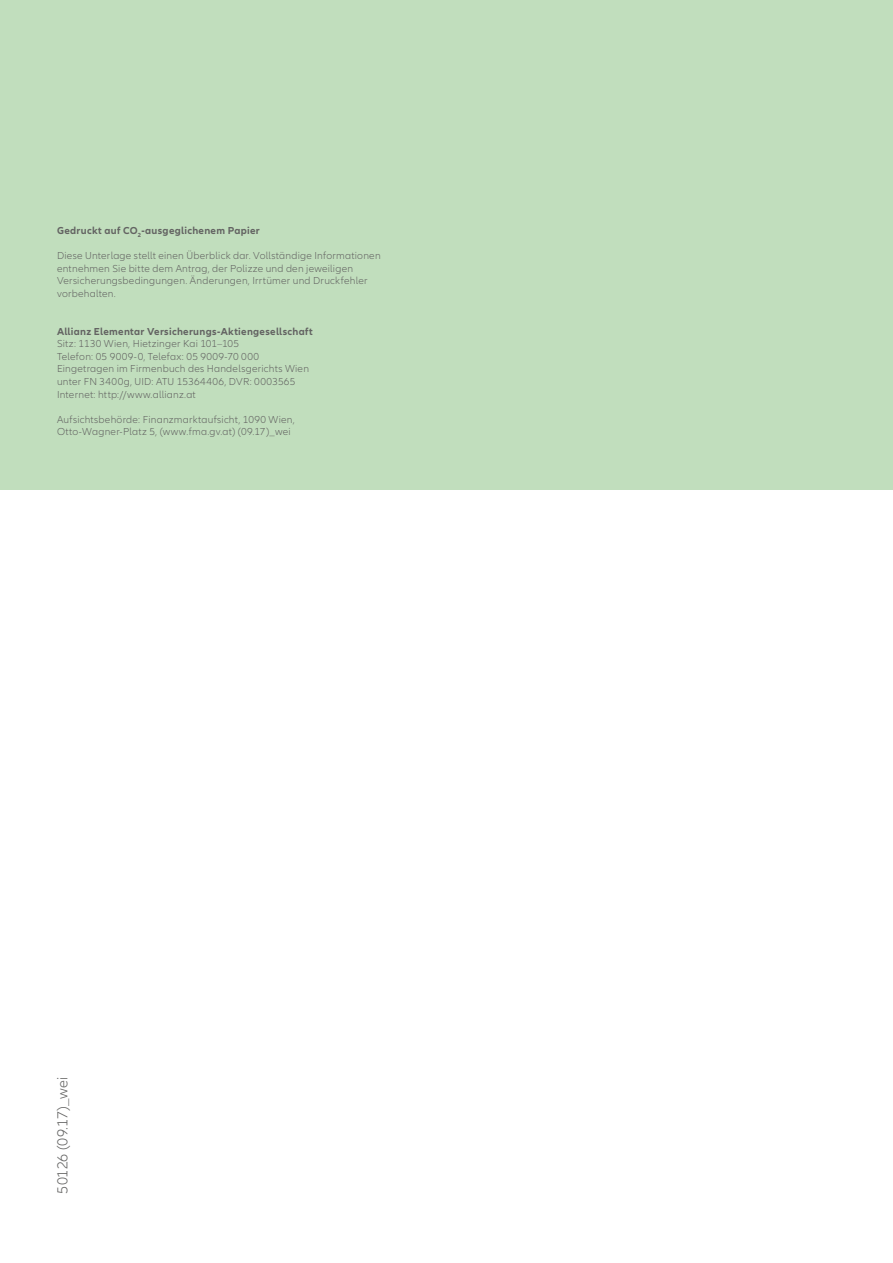
<style>
.page{position:relative;width:893px;height:1263px;background:#fff}
.page>*{position:absolute;margin:0;border:0;box-sizing:border-box;transform-origin:0 0}
.t1{font:300 15px "Allianz Neo";letter-spacing:.005em;color:#636362}
.t2{font:300 10.5px/12.6px "Allianz Neo";letter-spacing:.02em;color:#636362}
.t3{font:700 10.5px "Allianz Neo";letter-spacing:.03em;color:#636362}
</style>
<div class="page">
<div style="left:0;top:0;width:893px;height:489px;background:#c1debd"></div>
<p class="t3" style="left:57px;top:224px;width:204px">Gedruckt auf CO<sub>2</sub>-ausgeglichenem Papier</p>
<p class="t2" style="left:57px;top:250px;width:325px">Diese Unterlage stellt einen Überblick dar. Vollständige Informationen entnehmen Sie bitte dem Antrag, der Polizze und den jeweiligen Versicherungsbedingungen. Änderungen, Irrtümer und Druckfehler vorbehalten.</p>
<p class="t3" style="left:57px;top:325px;width:257px">Allianz Elementar Versicherungs-Aktiengesellschaft</p>
<p class="t2" style="left:57px;top:338px;width:254px">Sitz: 1130 Wien, Hietzinger Kai 101–105<br>Telefon: 05 9009-0, Telefax: 05 9009-70 000<br>Eingetragen im Firmenbuch des Handelsgerichts Wien unter FN 3400g, UID: ATU 15364406, DVR: 0003565<br>Internet: http://www.allianz.at</p>
<p class="t2" style="left:57px;top:413px;width:239px">Aufsichtsbehörde: Finanzmarktaufsicht, 1090 Wien,<br>Otto-Wagner-Platz 5, (www.fma.gv.at) (09.17)_wei</p>
<h1 class="t1" style="left:54px;top:1194px;width:119px;rotate:-90deg">50126 (09.17)_wei</h1>
</div>
